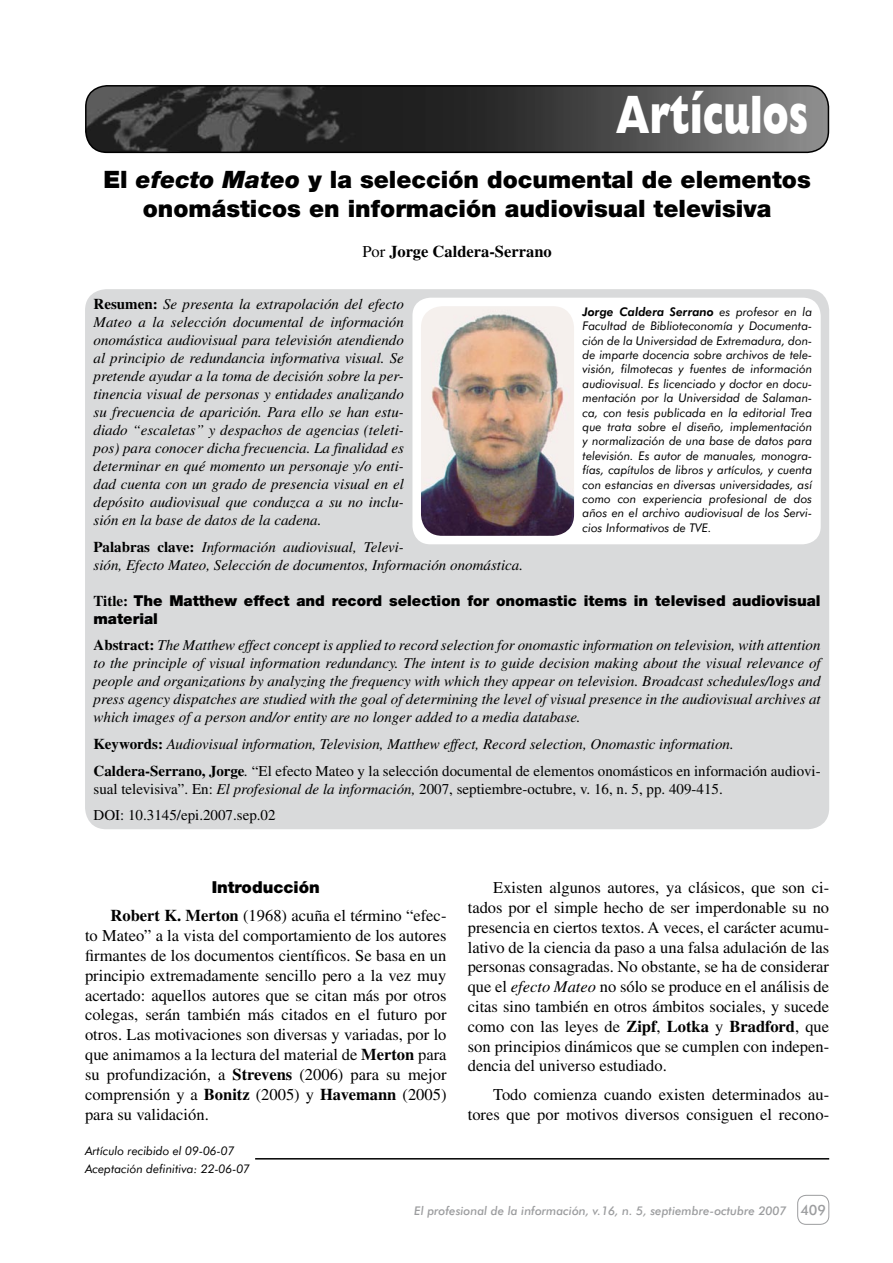
<style>
.page{position:relative;width:893px;height:1263px;background:#fff}
.page>*{position:absolute;margin:0;border:0;box-sizing:border-box;transform-origin:0 0}
.t1{font:800 54px "Gill Sans";color:#fff;scale:.7 1}
.t2{font:900 24px/28.8px "Helvetica Neue";color:#000;text-align:center}
.t3{font:16.5px/19.8px "Times";color:#000;text-align:justify}
.t4{font:700 16.5px "Times";color:#000}
.t5{font:900 16.5px "Helvetica Neue";color:#000}
.t6{font:italic 15px/18px "Times";color:#000;text-align:justify}
.t7{font:15px/26.5px "Times";color:#000}
.t8{font:900 15px/18px "Helvetica Neue";color:#000}
.t9{font:500 14.25px "Futura BT";color:#9c9d9f}
.t10{font:italic 12px/14.4px "Futura BT";color:#000}
.t11{font:italic 500 12px "Futura BT";color:#9c9d9f}
.s1{font-style:italic}
.s2{font-weight:400}
.s3{font-weight:700;font-style:normal}
.s4{font-family:"Times";font-weight:700}
.s5{font-style:normal}
.s6{font-weight:800}
.s7{font-weight:700}
</style>
<div class="page">
<div style="left:797px;top:1195px;width:32px;height:30px;border:1px solid #9c9d9f;border-radius:9px"></div>
<img style="left:86px;top:86px;width:742px;height:66px;border-radius:21px">
<div style="left:85px;top:85px;width:744px;height:68px;border:2px solid #000;border-radius:21px"></div>
<div style="left:85px;top:289px;width:744px;height:540px;background:#d9dadb;border-radius:21px"></div>
<hr style="left:255px;top:1158px;width:574px;height:1px;background:#000">
<div style="left:412px;top:298px;width:409px;height:246px;background:#fff;border-radius:18px"></div>
<img style="left:421px;top:306px;width:153px;height:230px;border-radius:21px">
<h1 class="t1" style="left:616px;top:83px;width:276px">Artículos</h1>
<h2 class="t2" style="left:103px;top:165px;width:709px">El <span class="s1">efecto Mateo</span> y la selección documental de elementos onomásticos en información audiovisual televisiva</h2>
<p class="t4" style="left:362px;top:241px;width:191px"><span class="s2">Por</span> Jorge Caldera-Serrano</p>
<p class="t6" style="left:94px;top:295px;width:312px"><span class="s3">Resumen:</span> Se presenta la extrapolación del efecto Mateo a la selección documental de información onomástica audiovisual para televisión atendiendo al principio de redundancia informativa visual. Se pretende ayudar a la toma de decisión sobre la per&shy;tinencia visual de personas y entidades analizando su frecuencia de aparición. Para ello se han estu&shy;diado “escaletas” y despachos de agencias (teleti&shy;pos) para conocer dicha frecuencia. La finalidad es determinar en qué momento un personaje y/o enti&shy;dad cuenta con un grado de presencia visual en el depósito audiovisual que conduzca a su no inclu&shy;sión en la base de datos de la cadena.</p>
<p class="t6" style="left:94px;top:538px;width:431px"><span class="s3">Palabras clave:</span> Información audiovisual, Televi-<br>sión, Efecto Mateo, Selección de documentos, Información onomástica.</p>
<p class="t8" style="left:94px;top:591px;width:729px"><span class="s4">Title:</span> The Matthew effect and record selection for onomastic items in televised audiovisual material</p>
<p class="t6" style="left:94px;top:636px;width:729px"><span class="s3">Abstract:</span> The Matthew effect concept is applied to record selection for onomastic information on television, with attention to the principle of visual information redundancy. The intent is to guide decision making about the visual relevance of people and organizations by analyzing the frequency with which they appear on television. Broadcast schedules/logs and press agency dispatches are studied with the goal of determining the level of visual presence in the audiovisual archives at which images of a person and/or entity are no longer added to a media database.</p>
<p class="t6" style="left:94px;top:731px;width:729px;line-height:26.5px"><span class="s3">Keywords:</span> Audiovisual information, Television, Matthew effect, Record selection, Onomastic information.<br><span class="s3">Caldera-Serrano, Jorge</span>. <span class="s5">“El efecto Mateo y la selección documental de elementos onomásticos en información audiovi-</span></p>
<p class="t7" style="left:94px;top:775px;width:631px">sual televisiva”. En: <span class="s1">El profesional de la información,</span> 2007, septiembre-octubre, v. 16, n. 5, pp. 409-415.<br>DOI: 10.3145/epi.2007.sep.02</p>
<p class="t10" style="left:582px;top:304px;width:231px;text-align:justify"><span class="s6">Jorge Caldera Serrano</span> es profesor en la Facultad de Biblioteconomía y Documenta&shy;ción de la Universidad de Extremadura, don&shy;de imparte docencia sobre archivos de tele&shy;visión, filmotecas y fuentes de información audiovisual. Es licenciado y doctor en docu&shy;mentación por la Universidad de Salaman&shy;ca, con tesis publicada en la editorial Trea que trata sobre el diseño, implementación y normalización de una base de datos para televisión. Es autor de manuales, monogra&shy;fías, capítulos de libros y artículos, y cuenta con estancias en diversas universidades, así como con experiencia profesional de dos años en el archivo audiovisual de los Servi&shy;cios Informativos de TVE.</p>
<p class="t5" style="left:212px;top:877px;width:110px">Introducción</p>
<p class="t3" style="left:85px;top:906px;width:363px;text-indent:26px"><span class="s7">Robert K. Merton</span> (1968) acuña el término “efec&shy;to Mateo” a la vista del comportamiento de los autores firmantes de los documentos científicos. Se basa en un principio extremadamente sencillo pero a la vez muy acertado: aquellos autores que se citan más por otros colegas, serán también más citados en el futuro por otros. Las motivaciones son diversas y variadas, por lo que animamos a la lectura del material de <span class="s7">Merton</span> para su profundización, a <span class="s7">Strevens</span> (2006) para su mejor comprensión y a <span class="s7">Bonitz</span> (2005) y <span class="s7">Havemann</span> (2005) para su validación.</p>
<p class="t10" style="left:85px;top:1141px;width:167px;line-height:17.7px">Artículo recibido el 09-06-07<br>Aceptación definitiva: 22-06-07</p>
<p class="t3" style="left:468px;top:878px;width:363px;text-indent:26px">Existen algunos autores, ya clásicos, que son ci&shy;tados por el simple hecho de ser imperdonable su no presencia en ciertos textos. A veces, el carácter acumu&shy;lativo de la ciencia da paso a una falsa adulación de las personas consagradas. No obstante, se ha de considerar que el <span class="s1">efecto Mateo</span> no sólo se produce en el análisis de citas sino también en otros ámbitos sociales, y sucede como con las leyes de <span class="s7">Zipf</span>, <span class="s7">Lotka</span> y <span class="s7">Bradford</span>, que son principios dinámicos que se cumplen con indepen&shy;dencia del universo estudiado.</p>
<p class="t3" style="left:468px;top:1084px;width:363px;text-align:right">Todo comienza cuando existen determinados au&shy;tores que por motivos diversos consiguen el recono-</p>
<p class="t11" style="left:414px;top:1203px;width:374px">El profesional de la información, v.16, n. 5, septiembre-octubre 2007</p>
<p class="t9" style="left:800px;top:1201px;width:27px">409</p>
</div>
